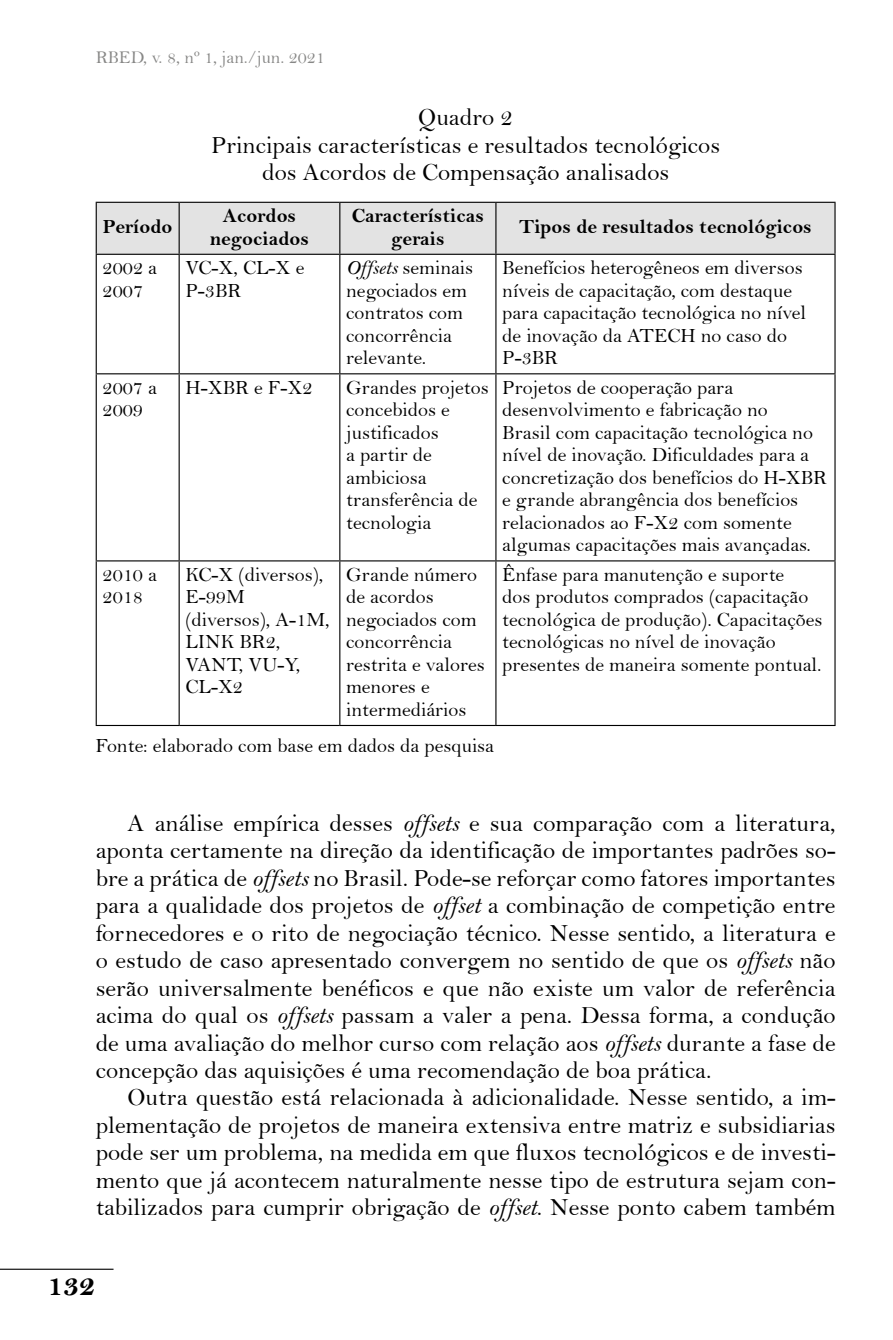
<style>
.page{position:relative;width:893px;height:1340px;background:#fff}
.page>*{position:absolute;margin:0;border:0;box-sizing:border-box;transform-origin:0 0}
.t1{font:31.5px "Bell MT Bold";color:#000}
.t2{font:24.75px/27.4px "Bell";color:#000;text-align:justify}
.t3{font:20.25px/22.5px "Bell";color:#000}
.t4{font:20.25px/22.5px "Bell MT Bold";color:#000;text-align:center}
.t5{font:18px "Bell";color:#878786}
.s1{font-family:"Bell MT Italic"}
</style>
<div class="page">
<hr style="left:0;top:1268px;width:114px;height:1px;background:#000">
<div style="left:97px;top:203px;width:737px;height:51px;background:#e3e3e3"></div>
<hr style="left:179px;top:203px;width:1px;height:51px;background:#000">
<hr style="left:339px;top:203px;width:1px;height:51px;background:#000">
<hr style="left:495px;top:203px;width:1px;height:51px;background:#000">
<hr style="left:96px;top:254px;width:83px;height:1px;background:#000">
<hr style="left:179px;top:254px;width:161px;height:1px;background:#000">
<hr style="left:179px;top:255px;width:1px;height:118px;background:#000">
<hr style="left:340px;top:254px;width:156px;height:1px;background:#000">
<hr style="left:339px;top:255px;width:1px;height:118px;background:#000">
<hr style="left:496px;top:254px;width:340px;height:1px;background:#000">
<hr style="left:495px;top:255px;width:1px;height:118px;background:#000">
<hr style="left:96px;top:373px;width:83px;height:1px;background:#000">
<hr style="left:179px;top:373px;width:161px;height:1px;background:#000">
<hr style="left:179px;top:374px;width:1px;height:186px;background:#000">
<hr style="left:340px;top:373px;width:156px;height:1px;background:#000">
<hr style="left:339px;top:374px;width:1px;height:186px;background:#000">
<hr style="left:496px;top:373px;width:340px;height:1px;background:#000">
<hr style="left:495px;top:374px;width:1px;height:186px;background:#000">
<hr style="left:96px;top:560px;width:83px;height:1px;background:#000">
<hr style="left:179px;top:560px;width:161px;height:1px;background:#000">
<hr style="left:179px;top:561px;width:1px;height:164px;background:#000">
<hr style="left:340px;top:560px;width:156px;height:1px;background:#000">
<hr style="left:339px;top:561px;width:1px;height:164px;background:#000">
<hr style="left:496px;top:560px;width:340px;height:1px;background:#000">
<hr style="left:495px;top:561px;width:1px;height:164px;background:#000">
<hr style="left:96px;top:202px;width:83px;height:1px;background:#000">
<hr style="left:96px;top:203px;width:1px;height:51px;background:#000">
<hr style="left:179px;top:202px;width:161px;height:1px;background:#000">
<hr style="left:340px;top:202px;width:156px;height:1px;background:#000">
<hr style="left:496px;top:202px;width:340px;height:1px;background:#000">
<hr style="left:834px;top:203px;width:2px;height:51px;background:#000">
<hr style="left:96px;top:255px;width:1px;height:118px;background:#000">
<hr style="left:834px;top:255px;width:2px;height:118px;background:#000">
<hr style="left:96px;top:374px;width:1px;height:186px;background:#000">
<hr style="left:834px;top:374px;width:2px;height:186px;background:#000">
<hr style="left:96px;top:561px;width:1px;height:164px;background:#000">
<hr style="left:834px;top:561px;width:2px;height:164px;background:#000">
<hr style="left:96px;top:725px;width:83px;height:1px;background:#000">
<hr style="left:179px;top:725px;width:161px;height:1px;background:#000">
<hr style="left:340px;top:725px;width:156px;height:1px;background:#000">
<hr style="left:496px;top:725px;width:340px;height:1px;background:#000">
<p class="t5" style="left:96px;top:46px;width:231px">RBED, v. 8, nº 1, jan./jun. 2021</p>
<p class="t2" style="left:211px;top:103px;width:511px;text-align:center">Quadro 2<br>Principais características e resultados tecnológicos dos Acordos de Compensação analisados</p>
<p class="t4" style="left:103px;top:216px;width:71px">Período</p>
<p class="t4" style="left:210px;top:204px;width:100px">Acordos negociados</p>
<p class="t4" style="left:352px;top:204px;width:134px">Características gerais</p>
<p class="t4" style="left:519px;top:216px;width:294px">Tipos de resultados tecnológicos</p>
<p class="t3" style="left:103px;top:256px;width:56px">2002 a<br>2007</p>
<p class="t3" style="left:186px;top:256px;width:120px">VC-X, CL-X e<br>P-3BR</p>
<p class="t3" style="left:346px;top:256px;width:129px"><span class="s1">Offsets</span> seminais negociados em contratos com concorrência relevante.</p>
<p class="t3" style="left:502px;top:256px;width:305px">Benefícios heterogêneos em diversos níveis de capacitação, com destaque para capacitação tecnológica no nível de inovação da ATECH no caso do<br>P-3BR</p>
<p class="t3" style="left:103px;top:376px;width:56px">2007 a<br>2009</p>
<p class="t3" style="left:185px;top:376px;width:129px">H-XBR e F-X2</p>
<p class="t3" style="left:346px;top:376px;width:144px">Grandes projetos concebidos e justificados<br>a partir de ambiciosa transferência de tecnologia</p>
<p class="t3" style="left:502px;top:376px;width:326px">Projetos de cooperação para desenvolvimento e fabricação no<br>Brasil com capacitação tecnológica no nível de inovação. Dificuldades para a concretização dos benefícios do H-XBR e grande abrangência dos benefícios relacionados ao F-X2 com somente algumas capacitações mais avançadas.</p>
<p class="t3" style="left:103px;top:563px;width:56px">2010 a<br>2018</p>
<p class="t3" style="left:185px;top:563px;width:146px">KC-X (diversos),<br>E-99M (diversos), A-1M,<br>LINK BR2,<br>VANT, VU-Y,<br>CL-X2</p>
<p class="t3" style="left:346px;top:563px;width:140px">Grande número de acordos negociados com concorrência restrita e valores menores e intermediários</p>
<p class="t3" style="left:502px;top:563px;width:322px">Ênfase para manutenção e suporte<br>dos produtos comprados (capacitação tecnológica de produção). Capacitações tecnológicas no nível de inovação presentes de maneira somente pontual.</p>
<p class="t3" style="left:96px;top:734px;width:400px">Fonte: elaborado com base em dados da pesquisa</p>
<p class="t2" style="left:96px;top:809px;width:741px;text-indent:32px">A análise empírica desses <span class="s1">offsets</span> e sua comparação com a literatura, aponta certamente na direção da identificação de importantes padrões so&shy;bre a prática de <span class="s1">offsets</span> no Brasil. Pode-se reforçar como fatores importantes para a qualidade dos projetos de <span class="s1">offset</span> a combinação de competição entre fornecedores e o rito de negociação técnico. Nesse sentido, a literatura e o estudo de caso apresentado convergem no sentido de que os <span class="s1">offsets</span> não serão universalmente benéficos e que não existe um valor de referência acima do qual os <span class="s1">offsets</span> passam a valer a pena. Dessa forma, a condução de uma avaliação do melhor curso com relação aos <span class="s1">offsets</span> durante a fase de concepção das aquisições é uma recomendação de boa prática.</p>
<p class="t2" style="left:96px;top:1083px;width:741px;text-indent:32px">Outra questão está relacionada à adicionalidade. Nesse sentido, a im&shy;plementação de projetos de maneira extensiva entre matriz e subsidiarias pode ser um problema, na medida em que fluxos tecnológicos e de investi&shy;mento que já acontecem naturalmente nesse tipo de estrutura sejam con&shy;tabilizados para cumprir obrigação de <span class="s1">offset</span>. Nesse ponto cabem também</p>
<p class="t1" style="left:47px;top:1266px;width:50px">132</p>
</div>
